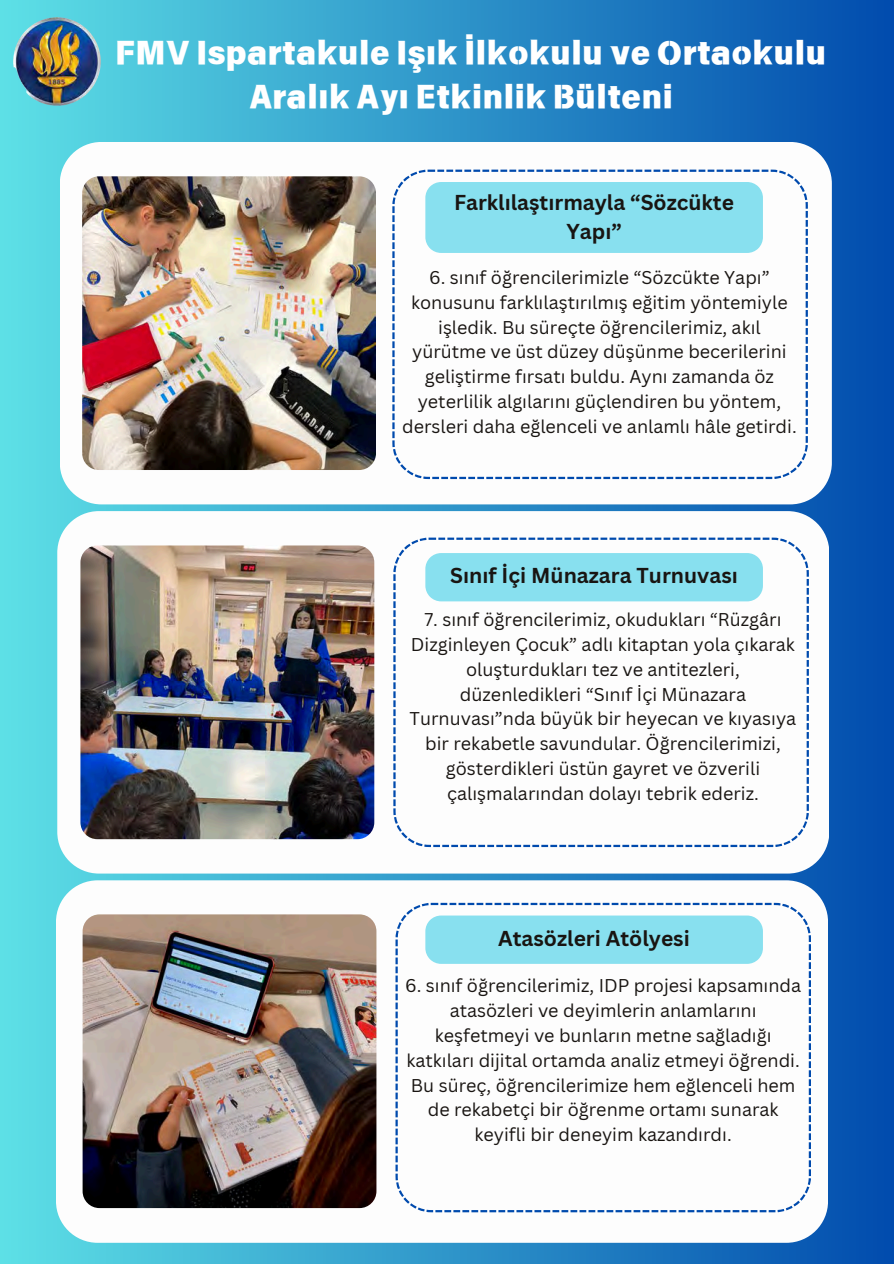
<style>
.page{position:relative;width:894px;height:1264px;background:#fff}
.page>*{position:absolute;margin:0;border:0;box-sizing:border-box;transform-origin:0 0}
.t1{font:31.5px/43.8px "Canva Title Bole Latin";color:#fff}
.t2{font:700 21px/29.2px "Canva Sans";color:#191512;text-align:center}
.t3{font:18px/24.8px "Canva Sans";color:#191512;text-align:center}
</style>
<div class="page">
<div style="left:0;top:0;width:893px;height:1263px;background:linear-gradient(to right,#5fe1e6,#044dae)"></div>
<img style="left:14px;top:17px;width:86px;height:88px">
<div style="left:57px;top:511px;width:772px;height:362px;background:#fdfdfd;border-radius:42px"></div>
<div style="left:60px;top:142px;width:771px;height:362px;background:#fdfdfd;border-radius:42px"></div>
<svg style="left:392px;top:170px;width:415px;height:309px"></svg>
<div style="left:56px;top:880px;width:771px;height:362px;background:#fdfdfd;border-radius:42px"></div>
<img style="left:82px;top:176px;width:294px;height:294px;border-radius:17px">
<svg style="left:395px;top:902px;width:415px;height:310px"></svg>
<img style="left:83px;top:914px;width:293px;height:293px;border-radius:17px">
<div style="left:425px;top:182px;width:337px;height:71px;background:#88e0ef"></div>
<div style="left:425px;top:915px;width:337px;height:48px;background:#88e0ef"></div>
<svg style="left:393px;top:537px;width:415px;height:310px"></svg>
<img style="left:80px;top:545px;width:294px;height:294px;border-radius:17px">
<p class="t1" style="left:249px;top:31px;width:578px;text-indent:-134px">FMV Ispartakule Işık İlkokulu ve Ortaokulu<br>Aralık Ayı Etkinlik Bülteni</p>
<p class="t2" style="left:454px;top:187px;width:281px">Farklılaştırmayla “Sözcükte<br>Yapı”</p>
<p class="t3" style="left:402px;top:265px;width:396px">6. sınıf öğrencilerimizle “Sözcükte Yapı” konusunu farklılaştırılmış eğitim yöntemiyle işledik. Bu süreçte öğrencilerimiz, akıl yürütme ve üst düzey düşünme becerilerini geliştirme fırsatı buldu. Aynı zamanda öz yeterlilik algılarını güçlendiren bu yöntem, dersleri daha eğlenceli ve anlamlı hâle getirdi.</p>
<p class="t2" style="left:450px;top:560px;width:289px">Sınıf İçi Münazara Turnuvası</p>
<h2 class="t3" style="left:409px;top:607px;width:388px">7. sınıf öğrencilerimiz, okudukları “Rüzgârı Dizginleyen Çocuk” adlı kitaptan yola çıkarak oluşturdukları tez ve antitezleri, düzenledikleri “Sınıf İçi Münazara Turnuvası”nda büyük bir heyecan ve kıyasıya bir rekabetle savundular. Öğrencilerimizi, gösterdikleri üstün gayret ve özverili çalışmalarından dolayı tebrik ederiz.</h2>
<h2 class="t2" style="left:498px;top:923px;width:190px">Atasözleri Atölyesi</h2>
<p class="t3" style="left:405px;top:973px;width:397px">6. sınıf öğrencilerimiz, IDP projesi kapsamında atasözleri ve deyimlerin anlamlarını keşfetmeyi ve bunların metne sağladığı katkıları dijital ortamda analiz etmeyi öğrendi.<br>Bu süreç, öğrencilerimize hem eğlenceli hem de rekabetçi bir öğrenme ortamı sunarak keyifli bir deneyim kazandırdı.</p>
</div>
